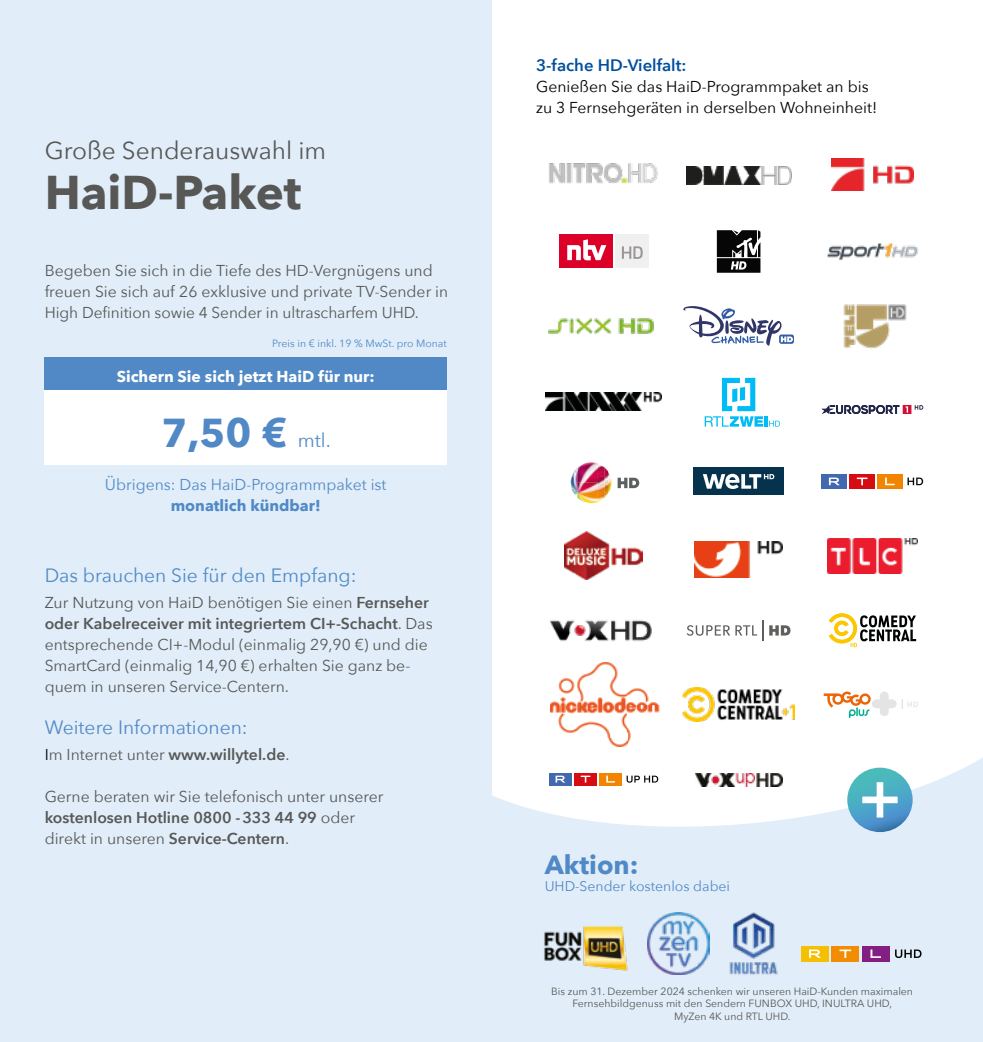
<style>
.page{position:relative;width:983px;height:1042px;background:#fff}
.page>*{position:absolute;margin:0;border:0;box-sizing:border-box;transform-origin:0 0}
.t1{font:700 47.25px "Avenir Next";color:#575756}
.t2{font:700 40.25px "Avenir Next";color:#5189c6}
.t3{font:700 26.25px "Avenir Next";color:#5189c6}
.t4{font:24.5px "Avenir Next";color:#575756}
.t5{font:19.25px "Avenir Next";color:#5189c6}
.t6{font:600 16.62px "Avenir Next";color:#004f9f}
.t7{font:15.75px/21px "Avenir Next";color:#575756}
.t8{font:15.75px/21px "Avenir Next";color:#000}
.t9{font:15.75px "Avenir Next";color:#5189c6}
.t10{font:700 15.75px "Avenir Next";color:#fff}
.t11{font:700 15.75px "Avenir Next";color:#5189c6}
.t12{font:14px "Avenir Next";color:#5189c6}
.t13{font:10.5px/12.6px "Avenir Next";color:#575756;text-align:center}
.t14{font:10.5px "Avenir Next";color:#5189c6}
.s1{font-weight:400;font-size:19.25px}
.s2{font-weight:600}
.s3{color:#000}
</style>
<div class="page">
<img style="left:549px;top:163px;width:109px;height:20px">
<img style="left:686px;top:167px;width:105px;height:18px">
<img style="left:831px;top:158px;width:81px;height:33px">
<div style="left:615px;top:235px;width:33px;height:33px;background:#f0f0f0"></div>
<svg style="left:622px;top:246px;width:20px;height:13px"></svg>
<div style="left:558px;top:235px;width:54px;height:33px;background:#dc0028"></div>
<svg style="left:567px;top:239px;width:39px;height:21px"></svg>
<svg style="left:716px;top:230px;width:44px;height:43px;background:#403f3f"></svg>
<img style="left:827px;top:243px;width:92px;height:17px">
<img style="left:548px;top:318px;width:106px;height:16px">
<svg style="left:683px;top:306px;width:110px;height:40px"></svg>
<img style="left:843px;top:304px;width:64px;height:45px">
<img style="left:545px;top:392px;width:116px;height:18px">
<svg style="left:704px;top:378px;width:75px;height:49px"></svg>
<svg style="left:821px;top:405px;width:78px;height:9px"></svg>
<svg style="left:902px;top:405px;width:9px;height:9px"></svg>
<svg style="left:905px;top:406px;width:2px;height:7px"></svg>
<svg style="left:914px;top:405px;width:9px;height:5px"></svg>
<img style="left:577px;top:462px;width:27px;height:41px">
<img style="left:574px;top:468px;width:3px;height:29px">
<img style="left:604px;top:467px;width:4px;height:31px">
<img style="left:570px;top:472px;width:4px;height:22px">
<img style="left:608px;top:471px;width:3px;height:22px">
<svg style="left:617px;top:478px;width:22px;height:10px"></svg>
<div style="left:693px;top:468px;width:90px;height:27px;background:#05334e"></div>
<svg style="left:702px;top:474px;width:72px;height:15px"></svg>
<div style="left:877px;top:474px;width:25px;height:14px;background:#f18500"></div>
<svg style="left:885px;top:477px;width:9px;height:8px"></svg>
<div style="left:849px;top:474px;width:25px;height:14px;background:#d50d13"></div>
<svg style="left:856px;top:477px;width:11px;height:8px"></svg>
<div style="left:821px;top:474px;width:25px;height:14px;background:#4269b0"></div>
<svg style="left:828px;top:477px;width:11px;height:8px"></svg>
<svg style="left:907px;top:477px;width:15px;height:8px"></svg>
<img style="left:564px;top:532px;width:78px;height:48px">
<img style="left:694px;top:541px;width:88px;height:37px">
<img style="left:827px;top:538px;width:90px;height:35px">
<img style="left:550px;top:620px;width:102px;height:21px">
<svg style="left:686px;top:625px;width:71px;height:11px"></svg>
<svg style="left:769px;top:625px;width:21px;height:10px"></svg>
<hr style="left:761px;top:620px;width:2px;height:20px;background:#5f5f5e">
<svg style="left:828px;top:613px;width:87px;height:34px"></svg>
<img style="left:682px;top:687px;width:112px;height:35px">
<svg style="left:823px;top:691px;width:94px;height:27px"></svg>
<svg style="left:491px;top:727px;width:491px;height:315px;fill:#e1eef9"></svg>
<div style="left:0;top:0;width:491px;height:1042px;background:#e1eef9"></div>
<div style="left:45px;top:357px;width:401px;height:33px;background:#5189c6"></div>
<div style="left:45px;top:390px;width:401px;height:74px;background:#fff"></div>
<svg style="left:847px;top:767px;width:65px;height:65px;background:#4ea6c4"></svg>
<svg style="left:862px;top:782px;width:35px;height:35px"></svg>
<div style="left:861px;top:946px;width:28px;height:15px;background:#831f82"></div>
<svg style="left:870px;top:949px;width:10px;height:9px"></svg>
<div style="left:831px;top:946px;width:27px;height:15px;background:#f28c00"></div>
<svg style="left:839px;top:949px;width:11px;height:9px"></svg>
<div style="left:801px;top:946px;width:27px;height:15px;background:#f4c001"></div>
<svg style="left:809px;top:949px;width:11px;height:9px"></svg>
<svg style="left:894px;top:949px;width:27px;height:9px"></svg>
<img style="left:647px;top:913px;width:62px;height:61px">
<img style="left:726px;top:912px;width:51px;height:66px">
<img style="left:534px;top:913px;width:109px;height:63px">
<img style="left:550px;top:662px;width:109px;height:85px">
<h3 class="t4" style="left:45px;top:130px;width:283px">Große Senderauswahl im</h3>
<h1 class="t1" style="left:45px;top:151px;width:258px">HaiD-Paket</h1>
<p class="t7" style="left:45px;top:260px;width:405px">Begeben Sie sich in die Tiefe des HD-Vergnügens und freuen Sie sich auf 26 exklusive und private TV-Sender in<br>High Definition sowie 4 Sender in ultrascharfem UHD.</p>
<p class="t14" style="left:272px;top:335px;width:176px">Preis in € inkl. 19 % MwSt. pro Monat</p>
<p class="t10" style="left:117px;top:362px;width:259px">Sichern Sie sich jetzt HaiD für nur:</p>
<h2 class="t2" style="left:161px;top:398px;width:171px">7,50 € <span class="s1">mtl.</span></h2>
<p class="t9" style="left:105px;top:471px;width:283px">Übrigens: Das HaiD-Programmpaket ist</p>
<p class="t11" style="left:171px;top:492px;width:151px">monatlich kündbar!</p>
<p class="t5" style="left:45px;top:559px;width:313px">Das brauchen Sie für den Empfang:</p>
<p class="t7" style="left:45px;top:592px;width:389px">Zur Nutzung von HaiD benötigen Sie einen <span class="s2">Fernseher oder Kabelreceiver mit integriertem CI+-Schacht</span>. Das entsprechende CI+-Modul (einmalig 29,90 €) und die SmartCard (einmalig 14,90 €) erhalten Sie ganz be&shy;quem in unseren Service-Centern.</p>
<p class="t5" style="left:45px;top:711px;width:204px">Weitere Informationen:</p>
<p class="t7" style="left:45px;top:743px;width:246px"><span class="s3">I</span>m Internet unter <span class="s2">www.willytel.de</span>.</p>
<p class="t7" style="left:45px;top:785px;width:340px">Gerne beraten wir Sie telefonisch unter unserer <span class="s2">kostenlosen Hotline 0800 -333 44 99</span> oder direkt in unseren <span class="s2">Service-Centern</span>.</p>
<p class="t6" style="left:536px;top:51px;width:152px">3-fache HD-Vielfalt:</p>
<p class="t8" style="left:536px;top:76px;width:342px">Genießen Sie das HaiD-Programmpaket an bis zu 3 Fernsehgeräten in derselben Wohneinheit!</p>
<h3 class="t3" style="left:544px;top:842px;width:95px">Aktion:</h3>
<p class="t12" style="left:544px;top:874px;width:187px">UHD-Sender kostenlos dabei</p>
<p class="t13" style="left:551px;top:984px;width:363px">Bis zum 31. Dezember 2024 schenken wir unseren HaiD-Kunden maximalen<br>Fernsehbildgenuss mit den Sendern FUNBOX UHD, INULTRA UHD,<br>MyZen 4K und RTL UHD.</p>
</div>
